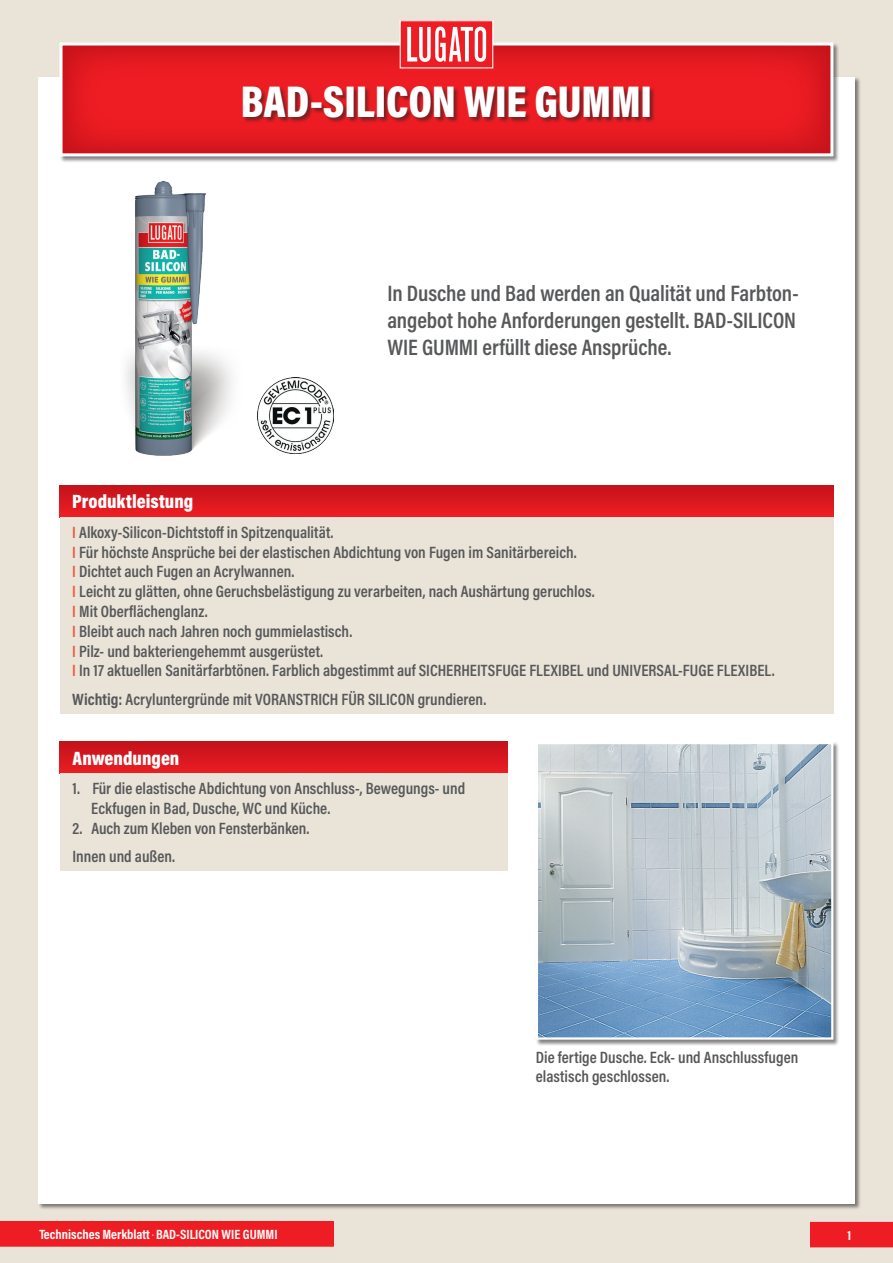
<style>
.page{position:relative;width:893px;height:1263px;background:#e9e3d8}
.page>*{position:absolute;margin:0;border:0;box-sizing:border-box;transform-origin:0 0}
.t1{font:900 45px "Acumin Pro Cond";letter-spacing:-.005em;color:#fff}
.t2{font:600 22.5px/27px "Acumin Pro Cond";letter-spacing:-.005em;color:#57585a;text-align:justify}
.t3{font:900 19.5px "Acumin Pro Cond";color:#fff}
.t4{font:600 16.5px/19.8px "Acumin Pro Cond";color:#57585a}
.t5{font:700 13.5px "Acumin Pro Cond";color:#fff}
.s1{color:#f0593e}
.s2{font-weight:700}
</style>
<div class="page">
<div style="left:38px;top:77px;width:817px;height:1126px;background:#fff"></div>
<div style="left:810px;top:1222px;width:83px;height:25px;background:#ee1d23"></div>
<div style="left:0;top:1221px;width:334px;height:26px;background:#ee1d23"></div>
<div style="left:59px;top:42px;width:781px;height:121px;background:#231f20;opacity:.55"></div>
<svg style="left:60px;top:43px;width:773px;height:113px;background:#e5292f"></svg>
<div style="left:243px;top:87px;width:413px;height:37px;background:#231f20;opacity:.55"></div>
<div style="left:400px;top:21px;width:93px;height:47px;background:#ee1d23"></div>
<div style="left:400px;top:20px;width:93px;height:48px;border:1px solid #fff"></div>
<svg style="left:407px;top:27px;width:79px;height:35px"></svg>
<div style="left:60px;top:485px;width:773px;height:32px;background:linear-gradient(to bottom,#c3121b,#ee1d23)"></div>
<div style="left:60px;top:517px;width:773px;height:196px;background:#e9e3d8"></div>
<div style="left:535px;top:742px;width:305px;height:304px;background:#231f20;opacity:.55"></div>
<img style="left:539px;top:745px;width:291px;height:292px">
<div style="left:536px;top:742px;width:297px;height:298px;border:2px solid #fff"></div>
<div style="left:60px;top:742px;width:447px;height:32px;background:linear-gradient(to bottom,#c4121b,#ec1c23)"></div>
<div style="left:60px;top:774px;width:447px;height:97px;background:#e9e3d8"></div>
<img style="left:296px;top:377px;width:38px;height:77px">
<img style="left:59px;top:161px;width:237px;height:357px">
<h1 class="t1" style="left:241px;top:72px;width:413px">BAD-SILICON WIE GUMMI</h1>
<h2 class="t2" style="left:387px;top:280px;width:413px">In Dusche und Bad werden an Qualität und Farbton&shy;angebot hohe Anforderungen gestellt. BAD-SILICON WIE GUMMI erfüllt diese Ansprüche.</h2>
<p class="t3" style="left:72px;top:489px;width:123px">Produktleistung</p>
<p class="t4" style="left:72px;top:522px;width:704px"><span class="s1">I</span> Alkoxy-Silicon-Dichtstoff in Spitzenqualität.<br><span class="s1">I</span> Für höchste Ansprüche bei der elastischen Abdichtung von Fugen im Sanitärbereich.<br><span class="s1">I</span> Dichtet auch Fugen an Acrylwannen.<br><span class="s1">I</span> Leicht zu glätten, ohne Geruchsbelästigung zu verarbeiten, nach Aushärtung geruchlos.<br><span class="s1">I</span> Mit Oberflächenglanz.<br><span class="s1">I</span> Bleibt auch nach Jahren noch gummielastisch.<br><span class="s1">I</span> Pilz- und bakteriengehemmt ausgerüstet.<br><span class="s1">I</span> In 17 aktuellen Sanitärfarbtönen. Farblich abgestimmt auf SICHERHEITSFUGE FLEXIBEL und UNIVERSAL-FUGE FLEXIBEL.</p>
<p class="t4" style="left:72px;top:689px;width:415px"><span class="s2">Wichtig:</span> Acryluntergründe mit VORANSTRICH FÜR SILICON grundieren.</p>
<p class="t3" style="left:73px;top:746px;width:108px">Anwendungen</p>
<p class="t4" style="left:91px;top:778px;width:376px;text-indent:-19px">1. Für die elastische Abdichtung von Anschluss-, Bewegungs- und<br>Eckfugen in Bad, Dusche, WC und Küche.</p>
<p class="t4" style="left:73px;top:814px;width:238px;line-height:28.3px">2. Auch zum Kleben von Fensterbänken.<br>Innen und außen.</p>
<p class="t4" style="left:536px;top:1046px;width:264px">Die fertige Dusche. Eck- und Anschlussfugen elastisch geschlossen.</p>
<p class="t5" style="left:39px;top:1225px;width:240px">Technisches Merkblatt BAD-SILICON WIE GUMMI</p>
<p class="t5" style="left:847px;top:1226px;width:5px">1</p>
</div>
